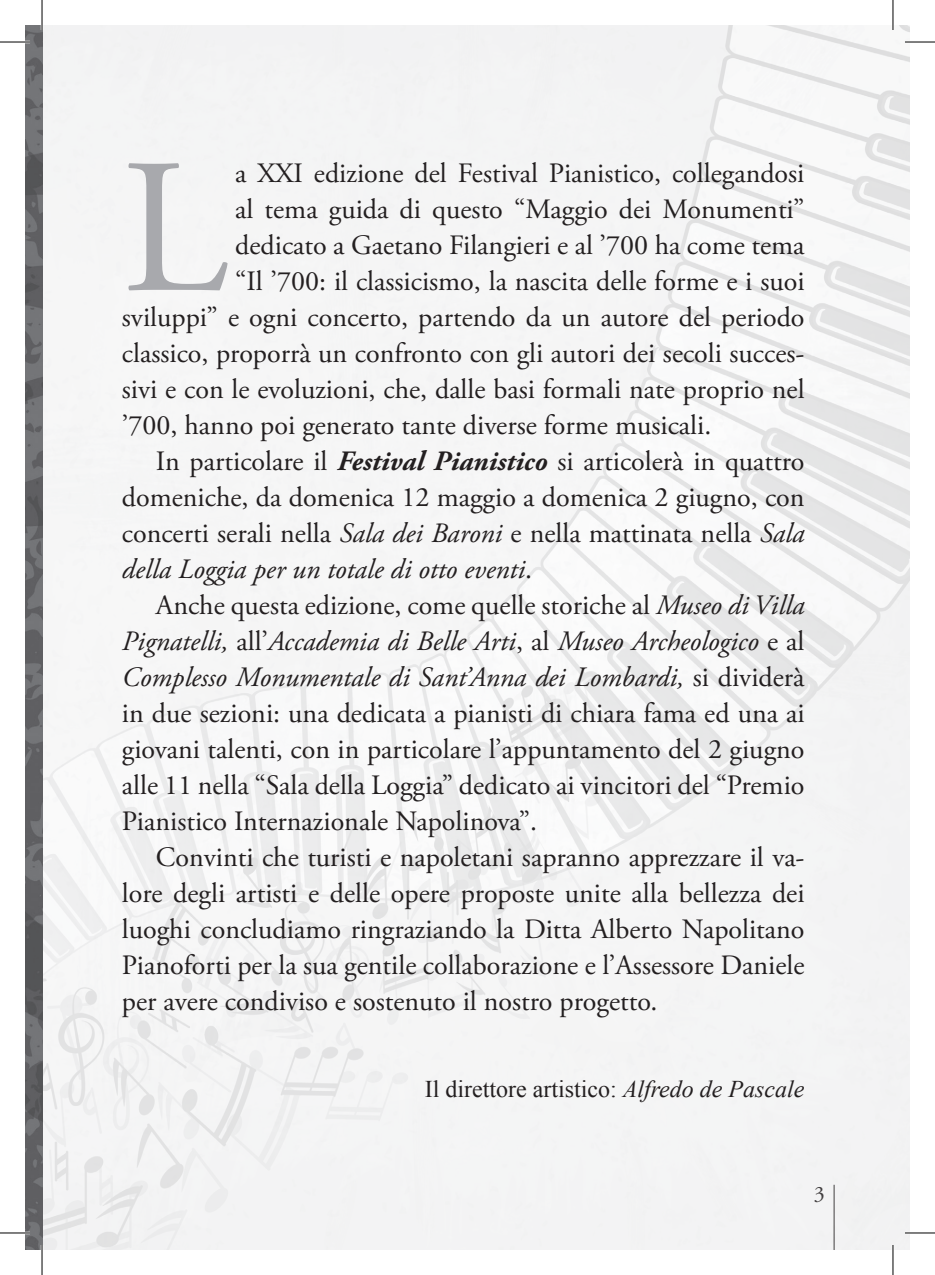
<style>
.page{position:relative;width:935px;height:1275px;background:#fff}
.page>*{position:absolute;margin:0;border:0;box-sizing:border-box;transform-origin:0 0}
.Normale{font:190.8px "Adobe Garamond Pro";color:#a8a9ad}
.Normale-2{font:28px/36px "Adobe Garamond Pro";color:#231f20;text-align:justify}
.Normale-3{font:24px "Times New Roman";color:#231f20}
.t1{font:22px "Adobe Garamond Pro";color:#231f20}
.s1{font-weight:700;font-style:italic}
.s2{font-style:italic}
</style>
<div class="page">
<img style="left:25px;top:25px;width:884px;height:1225px">
<hr style="left:0;top:41px;width:30px;height:2px;background:#fff">
<hr style="left:904px;top:41px;width:30px;height:2px;background:#fff">
<hr style="left:0;top:1231px;width:30px;height:3px;background:#fff">
<hr style="left:904px;top:1231px;width:30px;height:3px;background:#fff">
<hr style="left:41px;top:0;width:2px;height:30px;background:#fff">
<hr style="left:41px;top:1245px;width:2px;height:30px;background:#fff">
<hr style="left:891px;top:0;width:3px;height:30px;background:#fff">
<hr style="left:891px;top:1245px;width:3px;height:30px;background:#fff">
<hr style="left:0;top:42px;width:30px;height:1px;background:#000">
<hr style="left:904px;top:42px;width:30px;height:1px;background:#000">
<hr style="left:0;top:1232px;width:30px;height:1px;background:#000">
<hr style="left:904px;top:1232px;width:30px;height:1px;background:#000">
<hr style="left:42px;top:0;width:1px;height:30px;background:#000">
<hr style="left:42px;top:1245px;width:1px;height:30px;background:#000">
<hr style="left:892px;top:0;width:1px;height:30px;background:#000">
<hr style="left:892px;top:1245px;width:1px;height:30px;background:#000">
<p class="Normale" style="left:122px;top:115px;width:107px">L</p>
<p class="Normale-2" style="left:235px;top:156px;width:570px">a XXI edizione del Festival Pianistico, collegandosi</p>
<p class="Normale-2" style="left:235px;top:192px;width:571px">al tema guida di questo “Maggio dei Monumenti”</p>
<p class="Normale-2" style="left:235px;top:228px;width:571px">dedicato a Gaetano Filangieri e al ’700 ha come tema</p>
<p class="Normale-2" style="left:235px;top:264px;width:571px">“Il ’700: il classicismo, la nascita delle forme e i suoi</p>
<p class="Normale-2" style="left:122px;top:300px;width:684px">sviluppi” e ogni concerto, partendo da un autore del periodo</p>
<p class="Normale-2" style="left:122px;top:336px;width:684px">classico, proporrà un confronto con gli autori dei secoli succes-</p>
<p class="Normale-2" style="left:122px;top:372px;width:684px">sivi e con le evoluzioni, che, dalle basi formali nate proprio nel</p>
<p class="Normale-2" style="left:122px;top:408px;width:591px">’700, hanno poi generato tante diverse forme musicali.</p>
<p class="Normale-2" style="left:122px;top:444px;width:684px;text-indent:34px">In particolare il <span class="s1">Festival Pianistico</span> si articolerà in quattro domeniche, da domenica 12 maggio a domenica 2 giugno, con concerti serali nella <span class="s2">Sala dei Baroni</span> e nella mattinata nella <span class="s2">Sala della Loggia per un totale di otto eventi</span>.</p>
<p class="Normale-2" style="left:122px;top:588px;width:684px;text-indent:34px">Anche questa edizione, come quelle storiche al <span class="s2">Museo di Villa Pignatelli,</span> all’<span class="s2">Accademia di Belle Arti</span>, al <span class="s2">Museo Archeologico</span> e al <span class="s2">Complesso Monumentale di Sant’Anna dei Lombardi,</span> si dividerà in due sezioni: una dedicata a pianisti di chiara fama ed una ai giovani talenti, con in particolare l’appuntamento del 2 giugno alle 11 nella “Sala della Loggia” dedicato ai vincitori del “Premio Pianistico Internazionale Napolinova”.</p>
<p class="Normale-2" style="left:122px;top:840px;width:684px;text-indent:34px">Convinti che turisti e napoletani sapranno apprezzare il va&shy;lore degli artisti e delle opere proposte unite alla bellezza dei luoghi concludiamo ringraziando la Ditta Alberto Napolitano Pianoforti per la sua gentile collaborazione e l’Assessore Daniele per avere condiviso e sostenuto il nostro progetto.</p>
<p class="Normale-3" style="left:424px;top:1072px;width:381px">Il direttore artistico: <span class="s2">Alfredo de Pascale</span></p>
<p class="t1" style="left:813px;top:1180px;width:12px">3</p>
</div>
